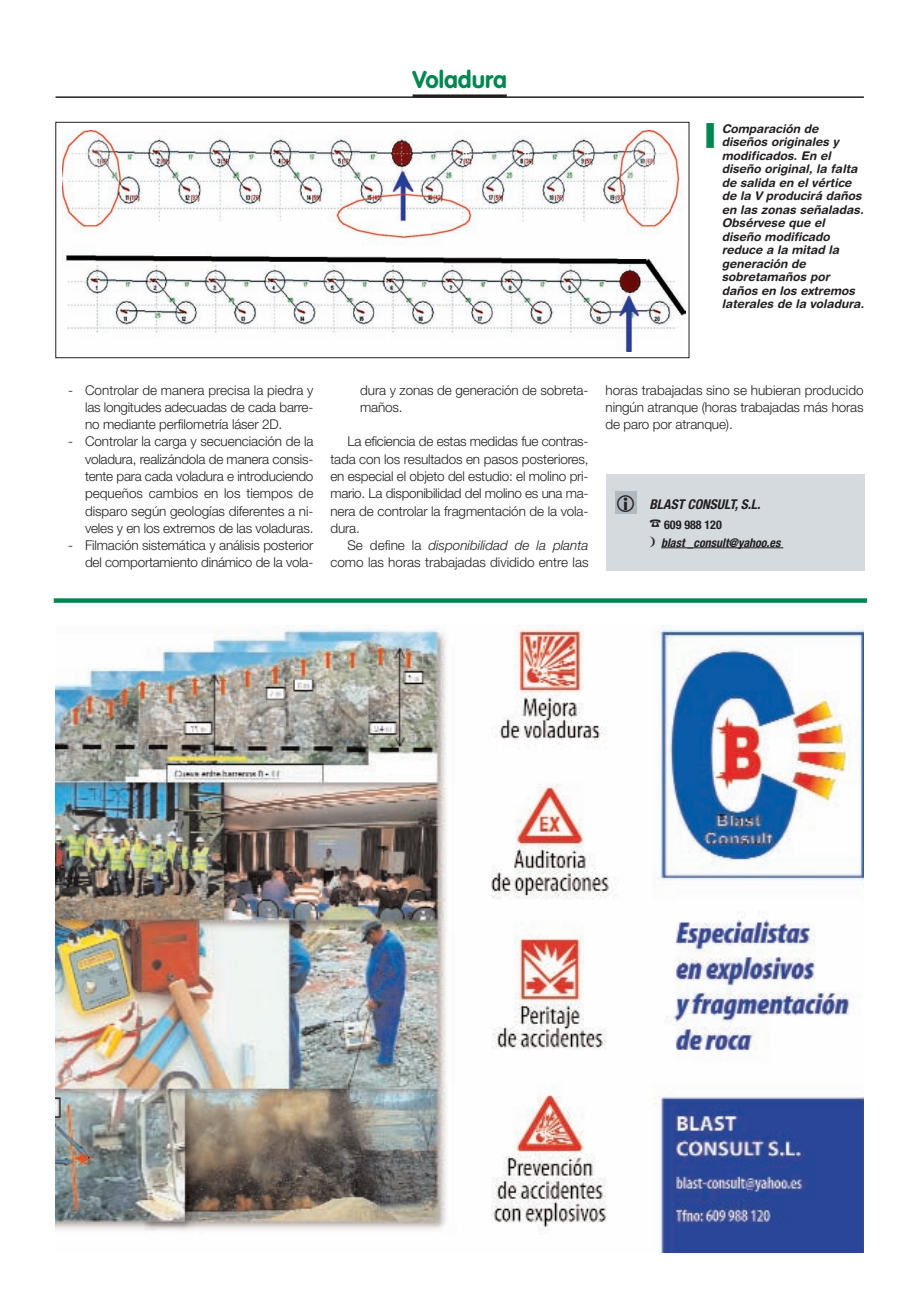
<style>
.page{position:relative;width:919px;height:1289px;background:#fff}
.page>*{position:absolute;margin:0;border:0;box-sizing:border-box;transform-origin:0 0}
.t1{font:700 24px "VAG Rounded";color:#008751}
.t2{font:300 13.5px/17.2px "Helvetica Neue";letter-spacing:-.01em;color:#231f20;text-align:justify}
.t3{font:italic 700 condensed 13.5px "Helvetica Neue";color:#231f20}
.t4{font:italic 700 12px/13.5px "Helvetica Rounded";color:#231f20}
.t5{font:italic 700 condensed 12px "Helvetica Neue";color:#231f20}
.t6{font:700 condensed 12px "Helvetica Neue";color:#231f20}
.s1{font-style:italic}
</style>
<div class="page">
<hr style="left:55px;top:96px;width:808px;height:2px;background:#231f20">
<hr style="left:412px;top:94px;width:95px;height:3px;background:#231f20">
<div style="left:607px;top:474px;width:257px;height:96px;background:#d4dade"></div>
<hr style="left:661px;top:547px;width:122px;height:1px;background:#231f20">
<div style="left:615px;top:491px;width:22px;height:22px;background:#afb9bf"></div>
<img style="left:62px;top:130px;width:623px;height:222px">
<div style="left:56px;top:122px;width:633px;height:236px;border:1px solid #231f20"></div>
<div style="left:54px;top:598px;width:813px;height:5px;background:#008751"></div>
<img style="left:55px;top:625px;width:808px;height:627px">
<h1 class="t1" style="left:412px;top:69px;width:96px">Voladura</h1>
<p class="t4" style="left:721px;top:123px;width:144px">Comparación de diseños originales y modificados. En el diseño original, la falta de salida en el vértice de la V producirá daños en las zonas señaladas.<br>Obsérvese que el diseño modificado reduce a la mitad la generación de sobretamaños por daños en los extremos laterales de la voladura.</p>
<p class="t2" style="left:85px;top:382px;width:230px;text-indent:-17px">- Controlar de manera precisa la piedra y las longitudes adecuadas de cada barre&shy;no mediante perfilometría láser 2D.</p>
<p class="t2" style="left:85px;top:434px;width:230px;text-indent:-17px">- Controlar la carga y secuenciación de la voladura, realizándola de manera consis&shy;tente para cada voladura e introduciendo pequeños cambios en los tiempos de disparo según geologías diferentes a ni&shy;veles y en los extremos de las voladuras.</p>
<p class="t2" style="left:68px;top:538px;width:247px;text-align:right">- Filmación sistemática y análisis posterior del comportamiento dinámico de la vola-</p>
<p class="t2" style="left:360px;top:382px;width:230px">dura y zonas de generación de sobreta&shy;maños.</p>
<p class="t2" style="left:330px;top:434px;width:259px;text-indent:17px">La eficiencia de estas medidas fue contras&shy;tada con los resultados en pasos posteriores, en especial el objeto del estudio: el molino pri&shy;mario. La disponibilidad del molino es una ma&shy;nera de controlar la fragmentación de la vola&shy;dura.</p>
<p class="t2" style="left:330px;top:538px;width:259px;text-align:right">Se define la <span class="s1">disponibilidad de la planta </span>como las horas trabajadas dividido entre las</p>
<p class="t2" style="left:605px;top:382px;width:259px">horas trabajadas sino se hubieran producido ningún atranque (horas trabajadas más horas de paro por atranque).</p>
<p class="t3" style="left:649px;top:499px;width:112px">BLAST CONSULT, S.L.</p>
<p class="t6" style="left:664px;top:520px;width:59px">609 988 120</p>
<p class="t5" style="left:661px;top:538px;width:121px">blast _consult@yahoo.es</p>
</div>
